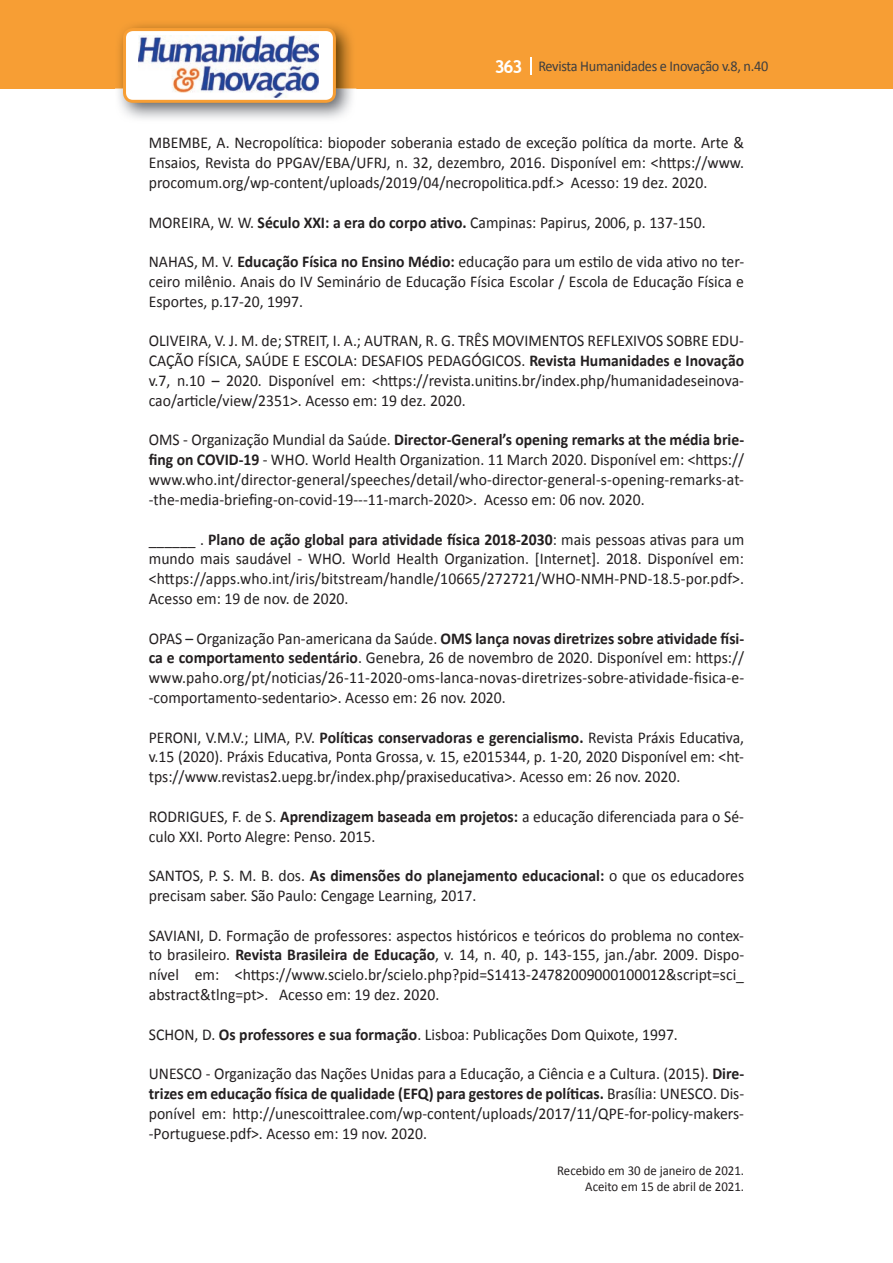
<style>
.page{position:relative;width:893px;height:1263px;background:#fff}
.page>*{position:absolute;margin:0;border:0;box-sizing:border-box;transform-origin:0 0}
.t1{font:16.5px/19.8px "Calibri";color:#231f20;text-align:justify;scale:.95 1}
.t2{font:15px "Calibri";letter-spacing:-.02em;color:#3e3e3f;scale:.95 1}
.t3{font:13.5px/16.2px "Calibri";color:#231f20;text-align:right;scale:.95 1}
.s1{font-family:"Trebuchet MS";font-weight:700;font-size:18px;color:#fff}
.s2{font-weight:700}
</style>
<div class="page">
<div style="left:0;top:0;width:893px;height:88px;background:#f79e34"></div>
<svg style="left:530px;top:57px;width:2px;height:18px"></svg>
<img style="left:115px;top:24px;width:241px;height:95px">
<svg style="left:123px;top:28px;width:213px;height:75px"></svg>
<p class="t2" style="left:495px;top:57px;width:290px"><span class="s1">363</span> Revista Humanidades e Inovação v.8, n.40</p>
<p class="t1" style="left:149px;top:133px;width:628px">MBEMBE, A. Necropolítica: biopoder soberania estado de exceção política da morte. Arte &amp; Ensaios, Revista do PPGAV/EBA/UFRJ, n. 32, dezembro, 2016. Disponível em: &lt;https://www. procomum.org/wp-content/uploads/2019/04/necropolitica.pdf.&gt; Acesso: 19 dez. 2020.</p>
<p class="t1" style="left:149px;top:212px;width:588px">MOREIRA, W. W. <span class="s2">Século XXI: a era do corpo ativo.</span> Campinas: Papirus, 2006, p. 137-150.</p>
<p class="t1" style="left:149px;top:252px;width:628px">NAHAS, M. V. <span class="s2">Educação Física no Ensino Médio:</span> educação para um estilo de vida ativo no ter&shy;ceiro milênio. Anais do IV Seminário de Educação Física Escolar / Escola de Educação Física e Esportes, p.17-20, 1997.</p>
<p class="t1" style="left:149px;top:331px;width:628px">OLIVEIRA, V. J. M. de; STREIT, I. A.; AUTRAN, R. G. TRÊS MOVIMENTOS REFLEXIVOS SOBRE EDU-CAÇÃO FÍSICA, SAÚDE E ESCOLA: DESAFIOS PEDAGÓGICOS. <span class="s2">Revista Humanidades e Inovação </span>v.7, n.10 – 2020. Disponível em: &lt;https://revista.unitins.br/index.php/humanidadeseinova&shy;cao/article/view/2351&gt;. Acesso em: 19 dez. 2020.</p>
<p class="t1" style="left:149px;top:430px;width:628px">OMS - Organização Mundial da Saúde. <span class="s2">Director-General’s opening remarks at the média brie&shy;fing on COVID-19</span> - WHO. World Health Organization. 11 March 2020. Disponível em: &lt;https:// www.who.int/director-general/speeches/detail/who-director-general-s-opening-remarks-at--the-media-briefing-on-covid-19---11-march-2020&gt;. Acesso em: 06 nov. 2020.</p>
<p class="t1" style="left:149px;top:529px;width:628px">______ . <span class="s2">Plano de ação global para atividade física 2018-2030</span>: mais pessoas ativas para um mundo mais saudável - WHO. World Health Organization. [Internet]. 2018. Disponível em: &lt;https://apps.who.int/iris/bitstream/handle/10665/272721/WHO-NMH-PND-18.5-por.pdf&gt;.<br>Acesso em: 19 de nov. de 2020.</p>
<p class="t1" style="left:149px;top:628px;width:628px">OPAS – Organização Pan-americana da Saúde. <span class="s2">OMS lança novas diretrizes sobre atividade físi&shy;ca e comportamento sedentário</span>. Genebra, 26 de novembro de 2020. Disponível em: https:// www.paho.org/pt/noticias/26-11-2020-oms-lanca-novas-diretrizes-sobre-atividade-fisica-e--comportamento-sedentario&gt;. Acesso em: 26 nov. 2020.</p>
<p class="t1" style="left:149px;top:727px;width:628px">PERONI, V.M.V.; LIMA, P.V. <span class="s2">Políticas conservadoras e gerencialismo.</span> Revista Práxis Educativa, v.15 (2020). Práxis Educativa, Ponta Grossa, v. 15, e2015344, p. 1-20, 2020 Disponível em: &lt;ht&shy;tps://www.revistas2.uepg.br/index.php/praxiseducativa&gt;. Acesso em: 26 nov. 2020.</p>
<p class="t1" style="left:149px;top:806px;width:628px">RODRIGUES, F. de S. <span class="s2">Aprendizagem baseada em projetos:</span> a educação diferenciada para o Sé&shy;culo XXI. Porto Alegre: Penso. 2015.</p>
<p class="t1" style="left:149px;top:866px;width:628px">SANTOS, P. S. M. B. dos. <span class="s2">As dimensões do planejamento educacional:</span> o que os educadores precisam saber. São Paulo: Cengage Learning, 2017.</p>
<p class="t1" style="left:149px;top:925px;width:628px">SAVIANI, D. Formação de professores: aspectos históricos e teóricos do problema no contex&shy;to brasileiro. <span class="s2">Revista Brasileira de Educação</span>, v. 14, n. 40, p. 143-155, jan./abr. 2009. Dispo&shy;nível em: &lt;https://www.scielo.br/scielo.php?pid=S1413-24782009000100012&amp;script=sci_ abstract&amp;tlng=pt&gt;. Acesso em: 19 dez. 2020.</p>
<p class="t1" style="left:149px;top:1024px;width:558px">SCHON, D. <span class="s2">Os professores e sua formação</span>. Lisboa: Publicações Dom Quixote, 1997.</p>
<p class="t1" style="left:149px;top:1064px;width:628px">UNESCO - Organização das Nações Unidas para a Educação, a Ciência e a Cultura. (2015). <span class="s2">Dire&shy;trizes em educação física de qualidade (EFQ) para gestores de políticas.</span> Brasília: UNESCO. Dis&shy;ponível em: http://unescoittralee.com/wp-content/uploads/2017/11/QPE-for-policy-makers--Portuguese.pdf&gt;. Acesso em: 19 nov. 2020.</p>
<p class="t3" style="left:557px;top:1162px;width:198px">Recebido em 30 de janeiro de 2021.<br>Aceito em 15 de abril de 2021.</p>
</div>
